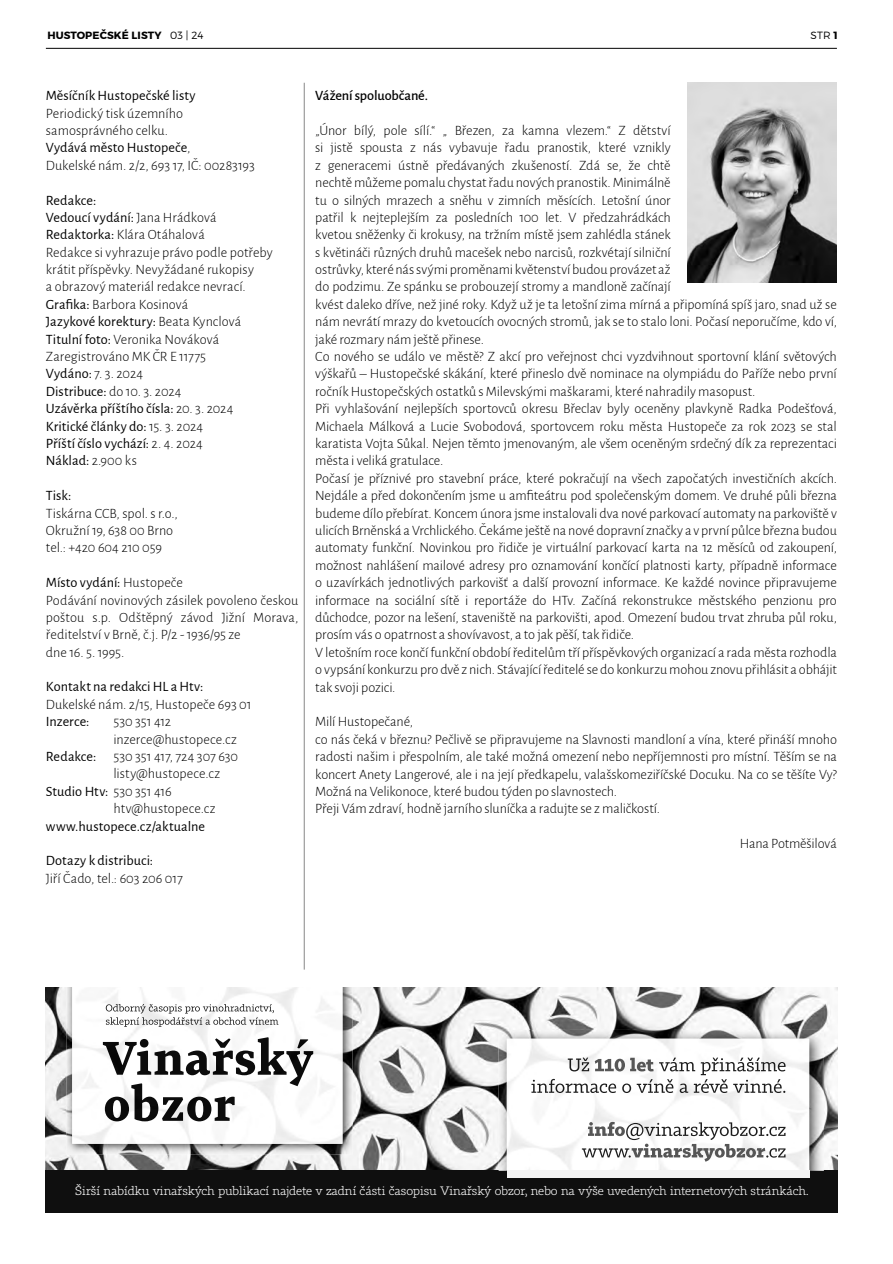
<style>
.page{position:relative;width:893px;height:1264px;background:#fff}
.page>*{position:absolute;margin:0;border:0;box-sizing:border-box;transform-origin:0 0}
.t1{font:300 14.25px/17.4px "Alegreya Sans";letter-spacing:-.01em;color:#000}
.t2{font:14.25px "Alegreya Sans";letter-spacing:.005em;color:#000}
.t3{font:300 14.25px "Alegreya Sans";letter-spacing:.01em;color:#000}
.t4{font:500 14.25px "Alegreya Sans";letter-spacing:-.01em;color:#000}
.t5{font:300 12px "Tabac Slab";letter-spacing:-.01em;color:#fff}
.t6{font:700 10.5px "Montserrat";letter-spacing:.01em;color:#000}
.t7{font:300 10.5px "Montserrat";color:#000}
.s1{font-weight:300}
.s2{font-weight:700}
.s3{font-weight:400}
</style>
<div class="page">
<hr style="left:46px;top:48px;width:791px;height:1px;background:#000">
<svg style="left:46px;top:987px;width:792px;height:184px;fill:#f2f2f2"></svg>
<img style="left:66px;top:987px;width:287px;height:167px">
<img style="left:72px;top:987px;width:270px;height:156px">
<svg style="left:106px;top:1004px;width:172px;height:23px"></svg>
<img style="left:103px;top:1042px;width:34px;height:32px">
<img style="left:137px;top:1039px;width:14px;height:35px">
<img style="left:155px;top:1050px;width:29px;height:24px">
<img style="left:186px;top:1050px;width:24px;height:25px">
<img style="left:213px;top:1038px;width:20px;height:36px">
<img style="left:236px;top:1050px;width:19px;height:25px">
<img style="left:258px;top:1037px;width:29px;height:37px">
<img style="left:286px;top:1039px;width:27px;height:47px">
<img style="left:105px;top:1096px;width:24px;height:25px">
<img style="left:131px;top:1083px;width:27px;height:38px">
<img style="left:162px;top:1097px;width:21px;height:23px">
<img style="left:187px;top:1096px;width:24px;height:25px">
<img style="left:215px;top:1096px;width:20px;height:24px">
<div style="left:46px;top:1171px;width:792px;height:42px;background:#0f0f0f"></div>
<img style="left:499px;top:1030px;width:325px;height:148px">
<img style="left:507px;top:1038px;width:302px;height:133px">
<div style="left:507px;top:1171px;width:302px;height:7px;background:#f4f4f4"></div>
<img style="left:766px;top:1148px;width:19px;height:9px">
<img style="left:632px;top:1143px;width:133px;height:18px">
<img style="left:582px;top:1148px;width:49px;height:9px">
<img style="left:626px;top:1122px;width:159px;height:18px">
<img style="left:588px;top:1122px;width:37px;height:14px">
<img style="left:555px;top:1083px;width:230px;height:10px">
<img style="left:659px;top:1057px;width:127px;height:18px">
<img style="left:595px;top:1057px;width:59px;height:14px">
<img style="left:568px;top:1057px;width:21px;height:14px">
<img style="left:688px;top:83px;width:149px;height:199px">
<hr style="left:304px;top:83px;width:1px;height:886px;background:#888">
<p class="t6" style="left:47px;top:29px;width:158px">HUSTOPEČSKÉ LISTY <span class="s1">03 | 24</span></p>
<p class="t7" style="left:810px;top:29px;width:29px">STR <span class="s2">1</span></p>
<p class="t2" style="left:46px;top:87px;width:151px">Měsíčník Hustopečské listy</p>
<p class="t1" style="left:46px;top:105px;width:210px">Periodický tisk územního samosprávného celku.<br><span class="s3">Vydává město Hustopeče</span>,<br>Dukelské nám. 2/2, 693 17, IČ: 00283193</p>
<p class="t1" style="left:46px;top:191px;width:228px"><span class="s3">Redakce:<br>Vedoucí vydání:</span> Jana Hrádková<br><span class="s3">Redaktorka:</span> Klára Otáhalová<br>Redakce si vyhrazuje právo podle potřeby krátit příspěvky. Nevyžádané rukopisy<br>a obrazový materiál redakce nevrací.<br><span class="s3">Grafika:</span> Barbora Kosinová<br><span class="s3">Jazykové korektury:</span> Beata Kynclová<br><span class="s3">Titulní foto:</span> Veronika Nováková<br>Zaregistrováno MK ČR E 11775<br><span class="s3">Vydáno:</span> 7. 3. 2024<br><span class="s3">Distribuce:</span> do 10. 3. 2024<br><span class="s3">Uzávěrka příštího čísla:</span> 20. 3. 2024<br><span class="s3">Kritické články do:</span> 15. 3. 2024<br><span class="s3">Příští číslo vychází:</span> 2. 4. 2024<br><span class="s3">Náklad:</span> 2.900 ks</p>
<p class="t2" style="left:46px;top:487px;width:27px">Tisk:</p>
<p class="t1" style="left:46px;top:504px;width:133px">Tiskárna CCB, spol. s r.o.,<br>Okružní 19, 638 00 Brno tel.: +420 604 210 059</p>
<p class="t1" style="left:46px;top:574px;width:254px"><span class="s3">Místo vydání:</span> Hustopeče<br>Podávání novinových zásilek povoleno českou poštou s.p. Odštěpný závod Jižní Morava, ředitelství v Brně, č.j. P/2 - 1936/95 ze<br>dne 16. 5. 1995.</p>
<p class="t2" style="left:46px;top:678px;width:159px">Kontakt na redakci HL a Htv:</p>
<p class="t1" style="left:46px;top:696px;width:207px">Dukelské nám. 2/15, Hustopeče 693 01</p>
<p class="t2" style="left:46px;top:713px;width:45px">Inzerce:</p>
<p class="t1" style="left:113px;top:713px;width:59px">530 351 412</p>
<p class="t3" style="left:113px;top:731px;width:125px">inzerce@hustopece.cz</p>
<p class="t1" style="left:46px;top:748px;width:194px"><span class="s3">Redakce:</span> 530 351 417, 724 307 630</p>
<p class="t3" style="left:113px;top:765px;width:108px">listy@hustopece.cz</p>
<p class="t2" style="left:46px;top:783px;width:127px">Studio Htv: <span class="s1">530 351 416</span></p>
<p class="t3" style="left:113px;top:800px;width:104px">htv@hustopece.cz</p>
<p class="t2" style="left:46px;top:818px;width:161px">www.hustopece.cz/aktualne</p>
<p class="t2" style="left:46px;top:852px;width:109px">Dotazy k distribuci:</p>
<p class="t1" style="left:46px;top:870px;width:138px">Jiří Čado, tel.: 603 206 017</p>
<p class="t4" style="left:315px;top:87px;width:114px">Vážení spoluobčané.</p>
<p class="t1" style="left:315px;top:122px;width:523px">„Únor bílý, pole sílí.“ „ Březen, za kamna vlezem.“ Z dětství<br>si jistě spousta z nás vybavuje řadu pranostik, které vznikly<br>z generacemi ústně předávaných zkušeností. Zdá se, že chtě<br>nechtě můžeme pomalu chystat řadu nových pranostik. Minimálně<br>tu o silných mrazech a sněhu v zimních měsících. Letošní únor<br>patřil k nejteplejším za posledních 100 let. V předzahrádkách<br>kvetou sněženky či krokusy, na tržním místě jsem zahlédla stánek<br>s květináči různých druhů macešek nebo narcisů, rozkvétají silniční<br>ostrůvky, které nás svými proměnami květenství budou provázet až<br>do podzimu. Ze spánku se probouzejí stromy a mandloně začínají<br>kvést daleko dříve, než jiné roky. Když už je ta letošní zima mírná a připomíná spíš jaro, snad už se nám nevrátí mrazy do kvetoucích ovocných stromů, jak se to stalo loni. Počasí neporučíme, kdo ví, jaké rozmary nám ještě přinese.<br>Co nového se událo ve městě? Z akcí pro veřejnost chci vyzdvihnout sportovní klání světových výškařů – Hustopečské skákání, které přineslo dvě nominace na olympiádu do Paříže nebo první ročník Hustopečských ostatků s Milevskými maškarami, které nahradily masopust.<br>Při vyhlašování nejlepších sportovců okresu Břeclav byly oceněny plavkyně Radka Podešťová, Michaela Málková a Lucie Svobodová, sportovcem roku města Hustopeče za rok 2023 se stal karatista Vojta Sůkal. Nejen těmto jmenovaným, ale všem oceněným srdečný dík za reprezentaci města i veliká gratulace.<br>Počasí je příznivé pro stavební práce, které pokračují na všech započatých investičních akcích.<br>Nejdále a před dokončením jsme u amfiteátru pod společenským domem. Ve druhé půli března budeme dílo přebírat. Koncem února jsme instalovali dva nové parkovací automaty na parkoviště v ulicích Brněnská a Vrchlického. Čekáme ještě na nové dopravní značky a v první půlce března budou automaty funkční. Novinkou pro řidiče je virtuální parkovací karta na 12 měsíců od zakoupení, možnost nahlášení mailové adresy pro oznamování končící platnosti karty, případně informace o uzavírkách jednotlivých parkovišť a další provozní informace. Ke každé novince připravujeme informace na sociální sítě i reportáže do HTv. Začíná rekonstrukce městského penzionu pro důchodce, pozor na lešení, staveniště na parkovišti, apod. Omezení budou trvat zhruba půl roku, prosím vás o opatrnost a shovívavost, a to jak pěší, tak řidiče.<br>V letošním roce končí funkční období ředitelům tří příspěvkových organizací a rada města rozhodla o vypsání konkurzu pro dvě z nich. Stávající ředitelé se do konkurzu mohou znovu přihlásit a obhájit tak svoji pozici.</p>
<p class="t1" style="left:315px;top:713px;width:523px">Milí Hustopečané,<br>co nás čeká v březnu? Pečlivě se připravujeme na Slavnosti mandloní a vína, které přináší mnoho radosti našim i přespolním, ale také možná omezení nebo nepříjemnosti pro místní. Těším se na koncert Anety Langerové, ale i na její předkapelu, valašskomeziříčské Docuku. Na co se těšíte Vy?<br>Možná na Velikonoce, které budou týden po slavnostech.<br>Přeji Vám zdraví, hodně jarního sluníčka a radujte se z maličkostí.</p>
<p class="t1" style="left:740px;top:835px;width:99px">Hana Potměšilová</p>
<p class="t5" style="left:75px;top:1183px;width:734px">Širší nabídku vinařských publikací najdete v zadní části časopisu Vinařský obzor, nebo na výše uvedených internetových stránkách.</p>
</div>
